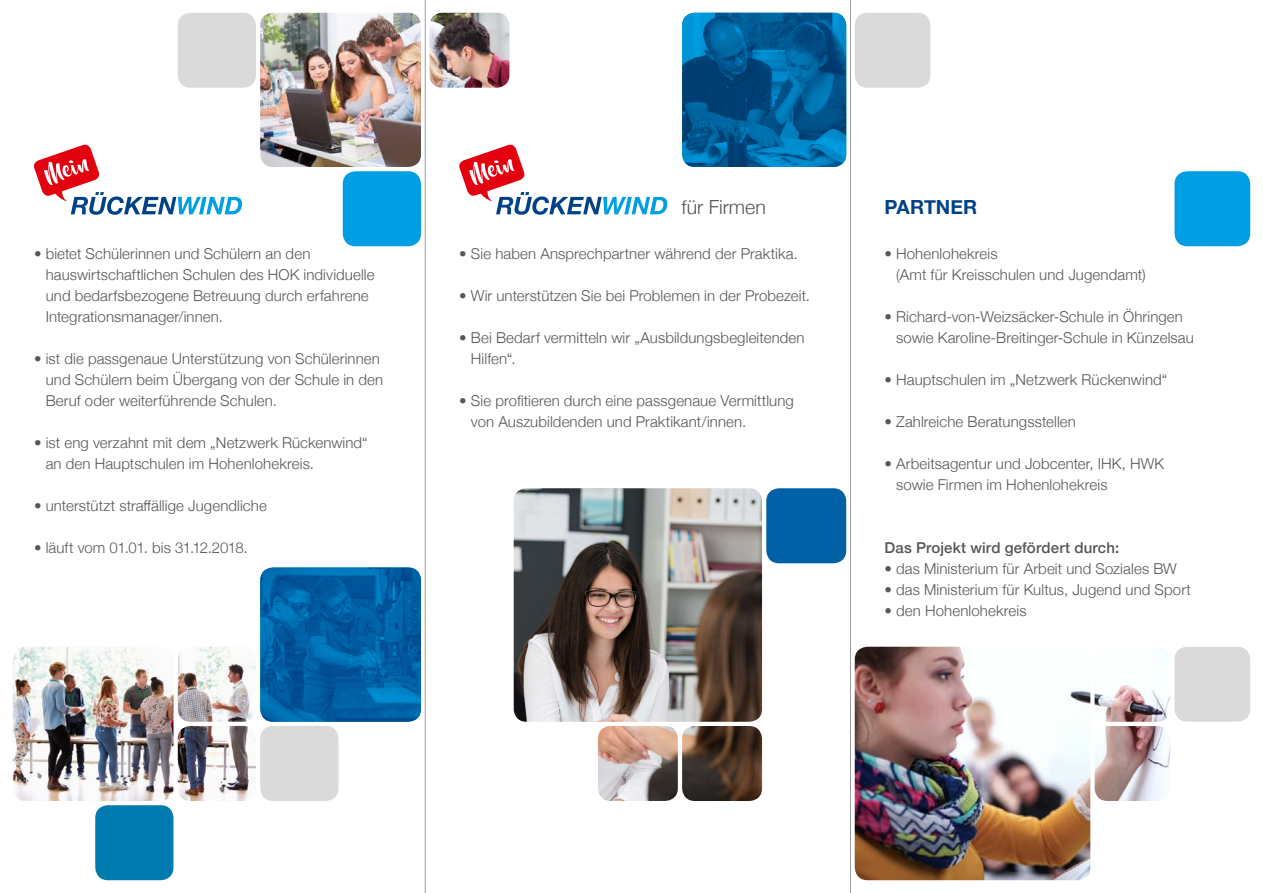
<style>
.page{position:relative;width:1263px;height:893px;background:#fff}
.page>*{position:absolute;margin:0;border:0;box-sizing:border-box;transform-origin:0 0}
.t1{font:300 19.5px "Helvetica Neue";color:#565656}
.t2{font:700 19.5px "Helvetica Neue";color:#004288}
.t3{font:300 15px/21px "Helvetica Neue";letter-spacing:.01em;color:#565656}
.t4{font:500 15px "Helvetica Neue";letter-spacing:.01em;color:#565656}
</style>
<div class="page">
<hr style="left:425px;top:0;width:1px;height:893px;background:#9c9d9d">
<hr style="left:850px;top:0;width:1px;height:893px;background:#9c9d9d">
<img style="left:682px;top:726px;width:80px;height:75px">
<img style="left:429px;top:13px;width:80px;height:75px">
<img style="left:682px;top:13px;width:164px;height:154px">
<img style="left:13px;top:647px;width:160px;height:154px">
<div style="left:95px;top:805px;width:78px;height:75px;background:#007baf;border-radius:13px"></div>
<div style="left:260px;top:726px;width:78px;height:75px;background:#dadada;border-radius:13px"></div>
<img style="left:178px;top:726px;width:78px;height:75px">
<div style="left:178px;top:13px;width:78px;height:75px;background:#dadada;border-radius:13px"></div>
<div style="left:343px;top:171px;width:78px;height:75px;background:#009ee3;border-radius:13px"></div>
<img style="left:178px;top:647px;width:78px;height:75px">
<div style="left:1174px;top:171px;width:76px;height:75px;background:#009ee3;border-radius:13px"></div>
<div style="left:855px;top:13px;width:75px;height:75px;background:#dadada;border-radius:13px"></div>
<div style="left:766px;top:488px;width:80px;height:75px;background:#0061a7;border-radius:13px"></div>
<img style="left:598px;top:726px;width:80px;height:75px">
<img style="left:514px;top:488px;width:248px;height:234px">
<img style="left:855px;top:647px;width:235px;height:233px">
<img style="left:1094px;top:726px;width:76px;height:75px">
<img style="left:1094px;top:647px;width:76px;height:75px">
<div style="left:1174px;top:647px;width:76px;height:75px;background:#dadada;border-radius:13px"></div>
<img style="left:260px;top:567px;width:161px;height:155px">
<img style="left:260px;top:13px;width:161px;height:154px">
<svg style="left:34px;top:144px;width:208px;height:71px"></svg>
<svg style="left:459px;top:144px;width:208px;height:71px"></svg>
<p class="t3" style="left:46px;top:242px;width:330px;text-indent:-12px">• bietet Schülerinnen und Schülern an den hauswirtschaftlichen Schulen des HOK individuelle und bedarfsbezogene Betreuung durch erfahrene Integrationsmanager/innen.</p>
<p class="t3" style="left:46px;top:347px;width:339px;text-indent:-12px">• ist die passgenaue Unterstützung von Schülerinnen und Schülern beim Übergang von der Schule in den<br>Beruf oder weiterführende Schulen.</p>
<p class="t3" style="left:46px;top:431px;width:324px;text-indent:-12px">• ist eng verzahnt mit dem „Netzwerk Rückenwind“ an den Hauptschulen im Hohenlohekreis.</p>
<p class="t3" style="left:34px;top:494px;width:234px">• unterstützt straffällige Jugendliche</p>
<p class="t3" style="left:34px;top:536px;width:215px">• läuft vom 01.01. bis 31.12.2018.</p>
<p class="t1" style="left:681px;top:191px;width:86px">für Firmen</p>
<p class="t3" style="left:459px;top:242px;width:340px">• Sie haben Ansprechpartner während der Praktika.</p>
<p class="t3" style="left:459px;top:284px;width:352px">• Wir unterstützen Sie bei Problemen in der Probezeit.</p>
<p class="t3" style="left:471px;top:326px;width:335px;text-indent:-12px">• Bei Bedarf vermitteln wir „Ausbildungsbegleitenden<br>Hilfen“.</p>
<p class="t3" style="left:471px;top:389px;width:324px;text-indent:-12px">• Sie profitieren durch eine passgenaue Vermittlung von Auszubildenden und Praktikant/innen.</p>
<p class="t2" style="left:884px;top:192px;width:94px">PARTNER</p>
<p class="t3" style="left:896px;top:242px;width:251px;text-indent:-12px">• Hohenlohekreis<br>(Amt für Kreisschulen und Jugendamt)</p>
<p class="t3" style="left:896px;top:305px;width:299px;text-indent:-12px">• Richard-von-Weizsäcker-Schule in Öhringen sowie Karoline-Breitinger-Schule in Künzelsau</p>
<p class="t3" style="left:884px;top:368px;width:284px">• Hauptschulen im „Netzwerk Rückenwind“</p>
<p class="t3" style="left:884px;top:410px;width:193px">• Zahlreiche Beratungsstellen</p>
<p class="t3" style="left:896px;top:452px;width:269px;text-indent:-12px">• Arbeitsagentur und Jobcenter, IHK, HWK sowie Firmen im Hohenlohekreis</p>
<p class="t4" style="left:884px;top:536px;width:236px">Das Projekt wird gefördert durch:</p>
<p class="t3" style="left:884px;top:557px;width:294px">• das Ministerium für Arbeit und Soziales BW</p>
<p class="t3" style="left:884px;top:578px;width:308px">• das Ministerium für Kultus, Jugend und Sport</p>
<p class="t3" style="left:884px;top:599px;width:144px">• den Hohenlohekreis</p>
</div>
